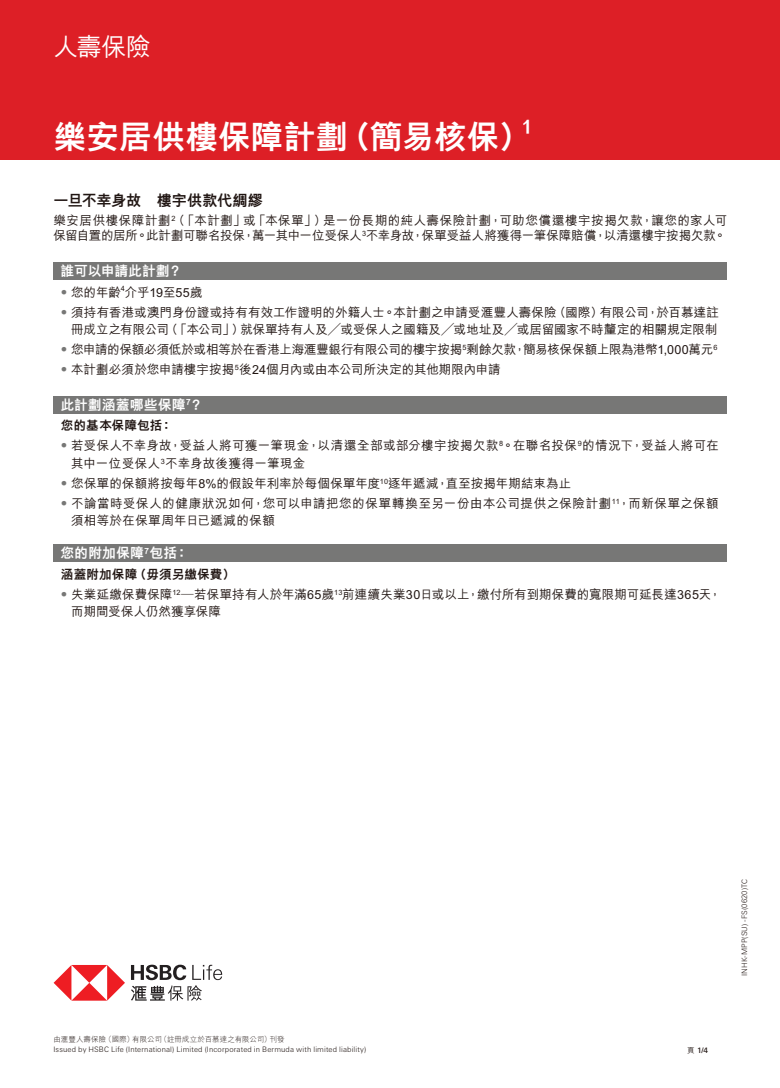
<style>
.page{position:relative;width:780px;height:1088px;background:#fff}
.page>*{position:absolute;margin:0;border:0;box-sizing:border-box;transform-origin:0 0}
.t1{font:800 32.5px "M Hei H Kfor HSBC";letter-spacing:.005em;color:#fff}
.t2{font:500 25px "M Hei H Kfor HSBC";color:#fff}
.t3{font:800 15px "M Hei H Kfor HSBC";letter-spacing:-.01em;color:#211613}
.t4{font:800 13.75px "M Hei H Kfor HSBC";letter-spacing:.01em;color:#fff}
.t5{font:500 12.5px/20px "M Hei H Kfor HSBC";letter-spacing:.015em;color:#211613}
.t6{font:500 12.5px/20px "M Hei H Kfor HSBC";letter-spacing:.035em;color:#211613}
.t7{font:300 7.5px "Univers Nextfor HSBC";letter-spacing:.015em;color:#211613}
.t8{font:300 7.5px "M Hei H Kfor HSBC";letter-spacing:.005em;color:#211613}
.t9{font:500 7.5px "Univers Nextfor HSBC";color:#211613}
.s1{color:#777776}
.s2{font-weight:800}
.s3{font-family:"M Hei H Kfor HSBC"}
</style>
<div class="page">
<div style="left:0;top:0;width:780px;height:160px;background:#dd1f26"></div>
<div style="left:53px;top:396px;width:673px;height:18px;background:#777776"></div>
<div style="left:53px;top:262px;width:673px;height:18px;background:#777776"></div>
<div style="left:53px;top:544px;width:673px;height:18px;background:#777776"></div>
<svg style="left:54px;top:965px;width:71px;height:35px"></svg>
<svg style="left:131px;top:965px;width:91px;height:35px"></svg>
<h2 class="t2" style="left:53px;top:28px;width:99px">人壽保險</h2>
<h1 class="t1" style="left:53px;top:121px;width:481px">樂安居供樓保障計劃（簡易核保）<sup>1</sup></h1>
<p class="t3" style="left:53px;top:193px;width:211px">一旦不幸身故　樓宇供款代綢繆</p>
<p class="t5" style="left:53px;top:212px;width:675px;line-height:15px">樂安居供樓保障計劃<sup>2</sup>（「本計劃」或「本保單」）是一份長期的純人壽保險計劃，可助您償還樓宇按揭欠款，讓您的家人可保留自置的居所。此計劃可聯名投保，萬一其中一位受保人<sup>3</sup>不幸身故，保單受益人將獲得一筆保障賠償，以清還樓宇按揭欠款。</p>
<p class="t4" style="left:60px;top:264px;width:123px">誰可以申請此計劃？</p>
<p class="t5" style="left:58px;top:281px;width:662px"><span class="s1">‧</span> 您的年齡<sup>4</sup>介乎19至55歲<br><span class="s1">‧</span> 須持有香港或澳門身份證或持有有效工作證明的外籍人士。本計劃之申請受滙豐人壽保險（國際）有限公司，於百慕達註</p>
<p class="t5" style="left:58px;top:319px;width:661px;text-align:justify;text-indent:13px">冊成立之有限公司（「本公司」）就保單持有人及╱或受保人之國籍及╱或地址及╱或居留國家不時釐定的相關規定限制<span class="s1">‧</span>您申請的保額必須低於或相等於在香港上海滙豐銀行有限公司的樓宇按揭<sup>5</sup>剩餘欠款，簡易核保保額上限為港幣1,000萬元<sup>6 </sup><span class="s1">‧</span> 本計劃必須於您申請樓宇按揭<sup>5</sup>後24個月內或由本公司所決定的其他期限內申請</p>
<p class="t4" style="left:60px;top:398px;width:144px">此計劃涵蓋哪些保障<sup>7</sup>？</p>
<p class="t6" style="left:58px;top:415px;width:662px"><span class="s2">您的基本保障包括：<br></span><span class="s1">‧</span>若受保人不幸身故，受益人將可獲一筆現金，以清還全部或部分樓宇按揭欠款<sup>8</sup>。在聯名投保<sup>9</sup>的情況下，受益人將可在</p>
<p class="t5" style="left:58px;top:452px;width:662px;text-indent:13px">其中一位受保人<sup>3</sup>不幸身故後獲得一筆現金<br><span class="s1">‧</span> 您保單的保額將按每年8%的假設年利率於每個保單年度<sup>10</sup>逐年遞減，直至按揭年期結束為止<br><span class="s1">‧</span>不論當時受保人的健康狀況如何，您可以申請把您的保單轉換至另一份由本公司提供之保險計劃<sup>11</sup>，而新保單之保額</p>
<p class="t5" style="left:71px;top:510px;width:205px">須相等於在保單周年日已遞減的保額</p>
<p class="t4" style="left:60px;top:546px;width:130px">您的附加保障<sup>7</sup>包括：</p>
<p class="t5" style="left:58px;top:563px;width:665px"><span class="s2">涵蓋附加保障（毋須另繳保費）<br></span><span class="s1">‧</span>失業延繳保費保障<sup>12</sup>—若保單持有人於年滿65歲<sup>13</sup>前連續失業30日或以上，繳付所有到期保費的寬限期可延長達365天，</p>
<p class="t5" style="left:71px;top:600px;width:152px">而期間受保人仍然獲享保障</p>
<p class="t8" style="left:53px;top:1036px;width:233px">由滙豐人壽保險（國際）有限公司（註冊成立於百慕達之有限公司）刊發</p>
<p class="t7" style="left:53px;top:1044px;width:314px">Issued by HSBC Life (International) Limited (Incorporated in Bermuda with limited liability)</p>
<p class="t9" style="left:687px;top:1044px;width:22px"><span class="s3">頁</span> 1/4</p>
<p class="t7" style="left:739px;top:976px;width:98px;rotate:-90deg">INHK-MPP(SU) -FS(0620)TC</p>
</div>
